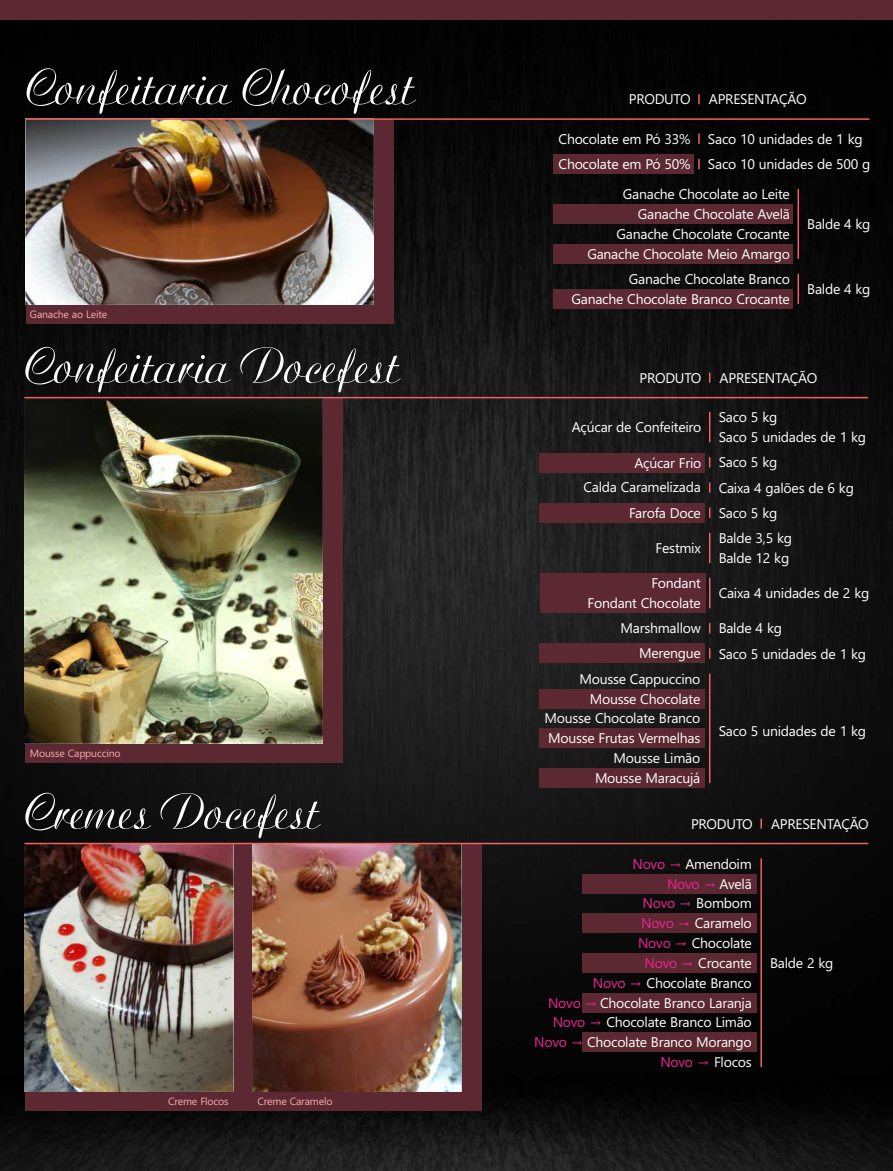
<style>
.page{position:relative;width:893px;height:1171px;background:#fff}
.page>*{position:absolute;margin:0;border:0;box-sizing:border-box;transform-origin:0 0}
.t1{font:50.05px "Ariston";color:#fefefe}
.t2{font:14px/19.8px "Segoe UI";letter-spacing:-.02em;color:#fefefe;text-align:right}
.t3{font:10.5px "Segoe UI";letter-spacing:-.02em;color:#f7adaf}
.s1{color:#ec268f}
</style>
<div class="page">
<img style="left:0;top:20px;width:893px;height:1151px">
<div style="left:0;top:0;width:893px;height:20px;background:#5c2831"></div>
<svg style="left:760px;top:818px;width:2px;height:10px"></svg>
<div style="left:26px;top:119px;width:367px;height:205px;background:#5c2831"></div>
<div style="left:554px;top:154px;width:140px;height:20px;background:#5c2831"></div>
<div style="left:554px;top:204px;width:239px;height:20px;background:#5c2831"></div>
<div style="left:554px;top:244px;width:239px;height:20px;background:#5c2831"></div>
<div style="left:554px;top:289px;width:239px;height:20px;background:#5c2831"></div>
<img style="left:26px;top:120px;width:347px;height:184px">
<svg style="left:698px;top:94px;width:2px;height:10px"></svg>
<svg style="left:698px;top:133px;width:2px;height:11px"></svg>
<svg style="left:698px;top:159px;width:2px;height:10px"></svg>
<hr style="left:26px;top:118px;width:843px;height:2px;background:#f16262">
<hr style="left:797px;top:189px;width:2px;height:70px;background:#f16262">
<hr style="left:797px;top:274px;width:2px;height:30px;background:#f16262">
<div style="left:582px;top:874px;width:174px;height:19px;background:#5c2831"></div>
<div style="left:582px;top:913px;width:174px;height:20px;background:#5c2831"></div>
<div style="left:582px;top:992px;width:174px;height:20px;background:#5c2831"></div>
<div style="left:582px;top:1032px;width:174px;height:20px;background:#5c2831"></div>
<div style="left:582px;top:953px;width:174px;height:20px;background:#5c2831"></div>
<hr style="left:760px;top:858px;width:2px;height:209px;background:#f16262">
<div style="left:25px;top:398px;width:317px;height:365px;background:#5c2831"></div>
<div style="left:540px;top:453px;width:165px;height:20px;background:#5c2831"></div>
<hr style="left:709px;top:412px;width:1px;height:30px;background:#f16262">
<img style="left:25px;top:398px;width:298px;height:345px">
<div style="left:541px;top:573px;width:165px;height:40px;background:#5c2831"></div>
<div style="left:540px;top:503px;width:165px;height:20px;background:#5c2831"></div>
<div style="left:540px;top:643px;width:165px;height:20px;background:#5c2831"></div>
<hr style="left:709px;top:533px;width:1px;height:30px;background:#f16262">
<hr style="left:709px;top:578px;width:1px;height:30px;background:#f16262">
<div style="left:540px;top:689px;width:165px;height:20px;background:#5c2831"></div>
<div style="left:540px;top:728px;width:165px;height:20px;background:#5c2831"></div>
<div style="left:540px;top:768px;width:165px;height:20px;background:#5c2831"></div>
<hr style="left:709px;top:673px;width:1px;height:110px;background:#f16262">
<hr style="left:25px;top:397px;width:843px;height:1px;background:#f16262">
<div style="left:25px;top:843px;width:456px;height:268px;background:#5c2831"></div>
<img style="left:25px;top:844px;width:209px;height:247px">
<img style="left:253px;top:844px;width:209px;height:247px">
<hr style="left:25px;top:843px;width:843px;height:1px;background:#f16262">
<h1 class="t1" style="left:27px;top:69px;width:390px">Confeitaria Chocofest</h1>
<p class="t3" style="left:30px;top:310px;width:79px">Ganache ao Leite</p>
<h1 class="t1" style="left:26px;top:347px;width:376px">Confeitaria Docefest</h1>
<p class="t3" style="left:30px;top:749px;width:92px">Mousse Cappuccino</p>
<h1 class="t1" style="left:26px;top:793px;width:296px">Cremes Docefest</h1>
<p class="t3" style="left:168px;top:1097px;width:62px">Creme Flocos</p>
<p class="t3" style="left:257px;top:1097px;width:77px">Creme Caramelo</p>
<p class="t2" style="left:629px;top:91px;width:63px">PRODUTO</p>
<p class="t2" style="left:709px;top:91px;width:99px">APRESENTAÇÃO</p>
<p class="t2" style="left:708px;top:127px;width:164px;line-height:25.2px;text-align:left">Saco 10 unidades de 1 kg<br>Saco 10 unidades de 500 g</p>
<p class="t2" style="left:587px;top:186px;width:204px">Ganache Chocolate ao Leite<br>Ganache Chocolate Avelã<br>Ganache Chocolate Crocante<br>Ganache Chocolate Meio Amargo</p>
<p class="t2" style="left:571px;top:270px;width:220px">Ganache Chocolate Branco<br>Ganache Chocolate Branco Crocante</p>
<p class="t2" style="left:559px;top:128px;width:134px;line-height:25.2px;text-align:left">Chocolate em Pó 33%<br>Chocolate em Pó 50%</p>
<p class="t2" style="left:807px;top:215px;width:65px">Balde 4 kg</p>
<p class="t2" style="left:807px;top:280px;width:65px">Balde 4 kg</p>
<p class="t2" style="left:639px;top:369px;width:63px">PRODUTO</p>
<p class="t2" style="left:720px;top:369px;width:99px">APRESENTAÇÃO</p>
<p class="t2" style="left:719px;top:409px;width:149px;text-align:left">Saco 5 kg<br>Saco 5 unidades de 1 kg</p>
<p class="t2" style="left:719px;top:451px;width:137px;line-height:25.2px;text-align:left">Saco 5 kg<br>Caixa 4 galões de 6 kg</p>
<p class="t2" style="left:572px;top:419px;width:131px">Açúcar de Confeiteiro</p>
<p class="t2" style="left:583px;top:452px;width:119px;line-height:24.8px">Açúcar Frio<br>Calda Caramelizada</p>
<p class="t2" style="left:629px;top:504px;width:73px">Farofa Doce</p>
<p class="t2" style="left:656px;top:539px;width:47px">Festmix</p>
<p class="t2" style="left:587px;top:575px;width:115px">Fondant<br>Fondant Chocolate</p>
<p class="t2" style="left:621px;top:617px;width:82px;line-height:24.7px">Marshmallow<br>Merengue</p>
<p class="t2" style="left:545px;top:670px;width:157px">Mousse Cappuccino<br>Mousse Chocolate<br>Mousse Chocolate Branco<br>Mousse Frutas Vermelhas<br>Mousse Limão<br>Mousse Maracujá</p>
<p class="t2" style="left:719px;top:504px;width:60px">Saco 5 kg</p>
<p class="t2" style="left:719px;top:530px;width:75px;text-align:left">Balde 3,5 kg<br>Balde 12 kg</p>
<p class="t2" style="left:719px;top:584px;width:152px">Caixa 4 unidades de 2 kg</p>
<p class="t2" style="left:719px;top:617px;width:149px;line-height:25.2px;text-align:left">Balde 4 kg<br>Saco 5 unidades de 1 kg</p>
<p class="t2" style="left:719px;top:722px;width:149px">Saco 5 unidades de 1 kg</p>
<p class="t2" style="left:691px;top:815px;width:63px">PRODUTO</p>
<p class="t2" style="left:771px;top:815px;width:99px">APRESENTAÇÃO</p>
<p class="t2" style="left:632px;top:855px;width:121px"><span class="s1">Novo →</span> Amendoim</p>
<p class="t2" style="left:534px;top:875px;width:219px"><span class="s1">Novo →</span> Avelã<br><span class="s1">Novo →</span> Bombom<br><span class="s1">Novo →</span> Caramelo<br><span class="s1">Novo →</span> Chocolate<br><span class="s1">Novo →</span> Crocante<br><span class="s1">Novo →</span> Chocolate Branco<br><span class="s1">Novo →</span> Chocolate Branco Laranja<br><span class="s1">Novo →</span> Chocolate Branco Limão<br><span class="s1">Novo →</span> Chocolate Branco Morango<br><span class="s1">Novo →</span> Flocos</p>
<p class="t2" style="left:770px;top:954px;width:65px">Balde 2 kg</p>
</div>
